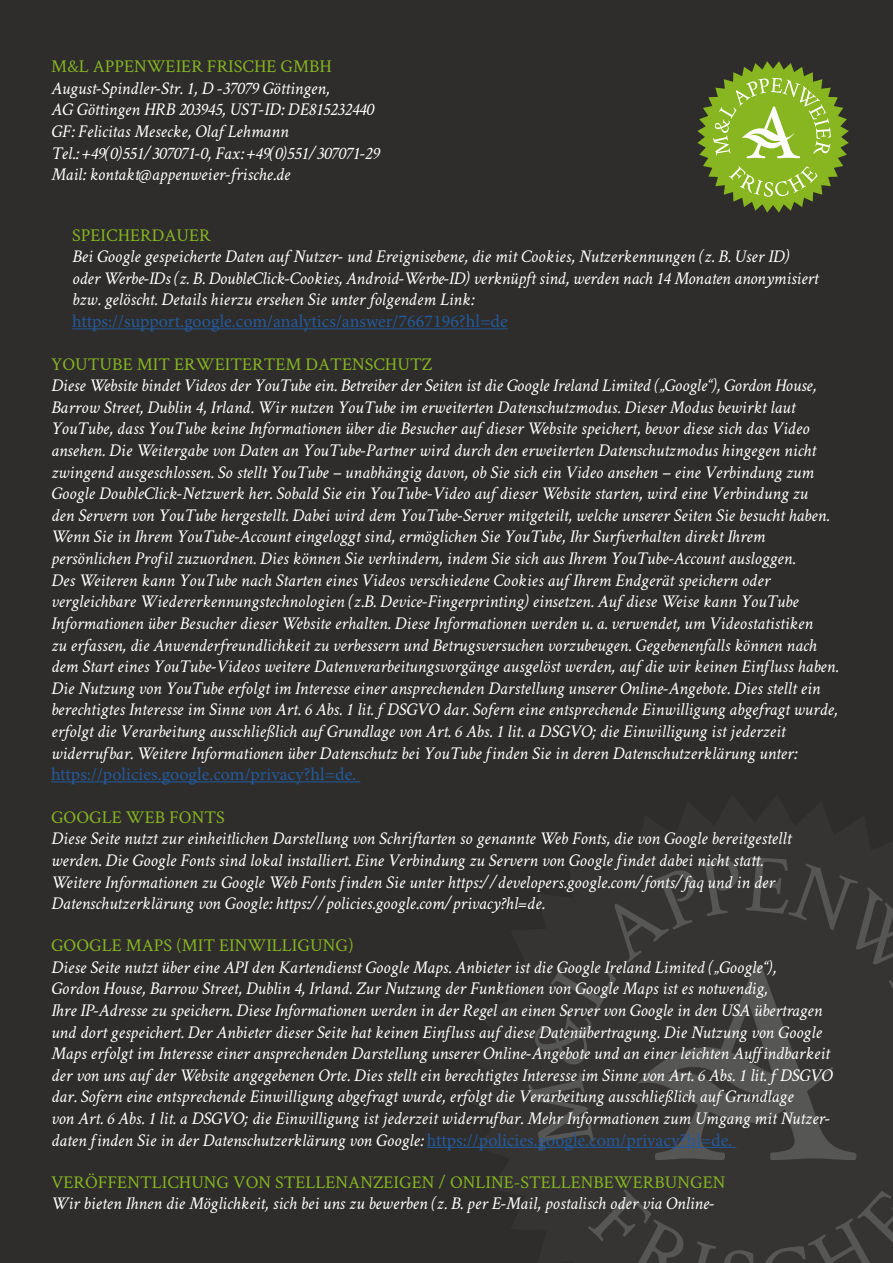
<style>
.page{position:relative;width:893px;height:1263px;background:#2e2d2c}
.page>*{position:absolute;margin:0;border:0;box-sizing:border-box;transform-origin:0 0}
.t1{font:italic 18px/21.6px "Crimson Text";color:#fff}
.t2{font:18px "Crimson Text";color:#87b620}
.t3{font:18px "Minion Pro";color:#245a9c}
.s1{font-family:"Minion Pro";font-style:normal;color:#245a9c}
</style>
<div class="page">
<svg style="left:588px;top:1189px;width:166px;height:74px"></svg>
<svg style="left:765px;top:1191px;width:128px;height:72px"></svg>
<svg style="left:528px;top:857px;width:365px;height:303px"></svg>
<svg style="left:697px;top:61px;width:152px;height:152px"></svg>
<hr style="left:72px;top:328px;width:436px;height:1px;background:#245a9c">
<hr style="left:51px;top:781px;width:309px;height:1px;background:#245a9c">
<hr style="left:427px;top:1147px;width:309px;height:1px;background:#245a9c">
<p class="t2" style="left:51px;top:54px;width:282px">M&amp;L APPENWEIER FRISCHE GMBH</p>
<p class="t1" style="left:51px;top:77px;width:330px">August-Spindler-Str. 1, D -37079 Göttingen,<br>AG Göttingen HRB 203945, UST-ID: DE815232440<br>GF: Felicitas Mesecke, Olaf Lehmann<br>Tel.: +49(0)551/307071-0, Fax: +49(0)551/307071-29<br>Mail: kontakt@appenweier-frische.de</p>
<p class="t2" style="left:72px;top:223px;width:140px">SPEICHERDAUER</p>
<p class="t1" style="left:72px;top:246px;width:747px">Bei Google gespeicherte Daten auf Nutzer- und Ereignisebene, die mit Cookies, Nutzerkennungen (z. B. User ID) oder Werbe-IDs (z. B. DoubleClick-Cookies, Android-Werbe-ID) verknüpft sind, werden nach 14 Monaten anonymisiert bzw. gelöscht. Details hierzu ersehen Sie unter folgendem Link:</p>
<p class="t3" style="left:72px;top:309px;width:437px">https://support.google.com/analytics/answer/7667196?hl=de</p>
<p class="t2" style="left:51px;top:352px;width:383px">YOUTUBE MIT ERWEITERTEM DATENSCHUTZ</p>
<p class="t1" style="left:51px;top:375px;width:789px">Diese Website bindet Videos der YouTube ein. Betreiber der Seiten ist die Google Ireland Limited („Google“), Gordon House, Barrow Street, Dublin 4, Irland. Wir nutzen YouTube im erweiterten Datenschutzmodus. Dieser Modus bewirkt laut YouTube, dass YouTube keine Informationen über die Besucher auf dieser Website speichert, bevor diese sich das Video ansehen. Die Weitergabe von Daten an YouTube-Partner wird durch den erweiterten Datenschutzmodus hingegen nicht zwingend ausgeschlossen. So stellt YouTube – unabhängig davon, ob Sie sich ein Video ansehen – eine Verbindung zum Google DoubleClick-Netzwerk her. Sobald Sie ein YouTube-Video auf dieser Website starten, wird eine Verbindung zu<br>den Servern von YouTube hergestellt. Dabei wird dem YouTube-Server mitgeteilt, welche unserer Seiten Sie besucht haben.<br>Wenn Sie in Ihrem YouTube-Account eingeloggt sind, ermöglichen Sie YouTube, Ihr Surfverhalten direkt Ihrem persönlichen Profil zuzuordnen. Dies können Sie verhindern, indem Sie sich aus Ihrem YouTube-Account ausloggen.<br>Des Weiteren kann YouTube nach Starten eines Videos verschiedene Cookies auf Ihrem Endgerät speichern oder vergleichbare Wiedererkennungstechnologien (z.B. Device-Fingerprinting) einsetzen. Auf diese Weise kann YouTube Informationen über Besucher dieser Website erhalten. Diese Informationen werden u. a. verwendet, um Videostatistiken<br>zu erfassen, die Anwenderfreundlichkeit zu verbessern und Betrugsversuchen vorzubeugen. Gegebenenfalls können nach dem Start eines YouTube-Videos weitere Datenverarbeitungsvorgänge ausgelöst werden, auf die wir keinen Einfluss haben.<br>Die Nutzung von YouTube erfolgt im Interesse einer ansprechenden Darstellung unserer Online-Angebote. Dies stellt ein berechtigtes Interesse im Sinne von Art. 6 Abs. 1 lit. f DSGVO dar. Sofern eine entsprechende Einwilligung abgefragt wurde, erfolgt die Verarbeitung ausschließlich auf Grundlage von Art. 6 Abs. 1 lit. a DSGVO; die Einwilligung ist jederzeit widerrufbar. Weitere Informationen über Datenschutz bei YouTube finden Sie in deren Datenschutzerklärung unter:</p>
<p class="t3" style="left:51px;top:762px;width:307px">https://policies.google.com/privacy?hl=de.</p>
<p class="t2" style="left:51px;top:805px;width:175px">GOOGLE WEB FONTS</p>
<p class="t1" style="left:51px;top:828px;width:741px">Diese Seite nutzt zur einheitlichen Darstellung von Schriftarten so genannte Web Fonts, die von Google bereitgestellt werden. Die Google Fonts sind lokal installiert. Eine Verbindung zu Servern von Google findet dabei nicht statt.<br>Weitere Informationen zu Google Web Fonts finden Sie unter https://developers.google.com/fonts/faq und in der Datenschutzerklärung von Google: https://policies.google.com/privacy?hl=de.</p>
<p class="t2" style="left:51px;top:933px;width:304px">GOOGLE MAPS (MIT EINWILLIGUNG)</p>
<p class="t1" style="left:51px;top:956px;width:783px">Diese Seite nutzt über eine API den Kartendienst Google Maps. Anbieter ist die Google Ireland Limited („Google“),<br>Gordon House, Barrow Street, Dublin 4, Irland. Zur Nutzung der Funktionen von Google Maps ist es notwendig,<br>Ihre IP-Adresse zu speichern. Diese Informationen werden in der Regel an einen Server von Google in den USA übertragen und dort gespeichert. Der Anbieter dieser Seite hat keinen Einfluss auf diese Datenübertragung. Die Nutzung von Google Maps erfolgt im Interesse einer ansprechenden Darstellung unserer Online-Angebote und an einer leichten Auffindbarkeit der von uns auf der Website angegebenen Orte. Dies stellt ein berechtigtes Interesse im Sinne von Art. 6 Abs. 1 lit. f DSGVO dar. Sofern eine entsprechende Einwilligung abgefragt wurde, erfolgt die Verarbeitung ausschließlich auf Grundlage<br>von Art. 6 Abs. 1 lit. a DSGVO; die Einwilligung ist jederzeit widerrufbar. Mehr Informationen zum Umgang mit Nutzer&shy;daten finden Sie in der Datenschutzerklärung von Google: <span class="s1">https://policies.google.com/privacy?hl=de.</span></p>
<p class="t2" style="left:51px;top:1169px;width:676px">VERÖFFENTLICHUNG VON STELLENANZEIGEN / ONLINE-STELLENBEWERBUNGEN</p>
<p class="t1" style="left:51px;top:1193px;width:665px">Wir bieten Ihnen die Möglichkeit, sich bei uns zu bewerben (z. B. per E-Mail, postalisch oder via Online-</p>
</div>
